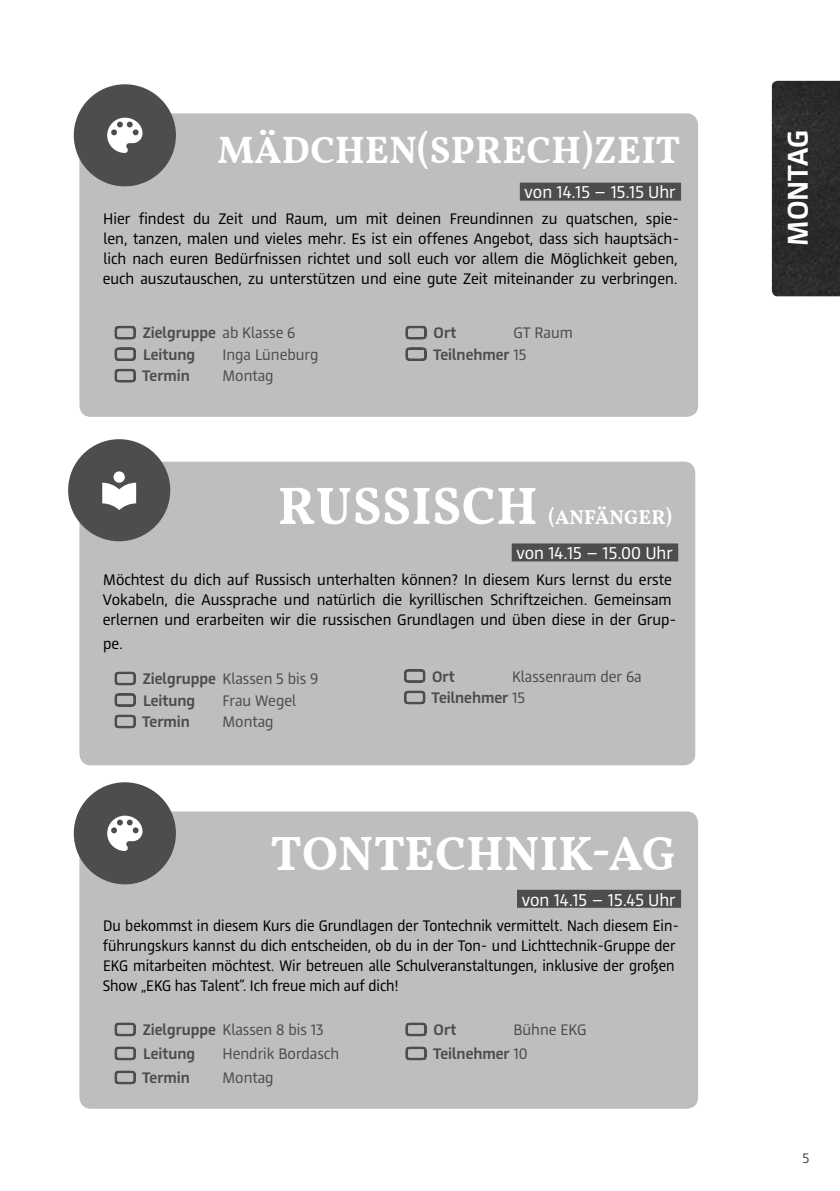
<style>
.page{position:relative;width:840px;height:1191px;background:#fff}
.page>*{position:absolute;margin:0;border:0;box-sizing:border-box;transform-origin:0 0}
.t1{font:600 53px "Vollkorn";letter-spacing:.01em;color:#fff}
.t2{font:600 48px "Vollkorn";letter-spacing:.01em;color:#fff}
.t3{font:600 38px "Vollkorn";letter-spacing:.01em;color:#fff}
.t4{font:700 30px "BER Sans";color:#fff}
.t5{font:600 20px "Vollkorn";letter-spacing:.01em;color:#fff}
.t6{font:18px "BER Sans";color:#fff}
.t7{font:16px/20px "BER Sans";color:#000;text-align:justify}
.t8{font:16px/20px "BER Sans";color:#000;scale:.96 1}
.t9{font:700 16px/21.6px "BER Sans";color:#4d4d4f}
.t10{font:16px/24px "BER Sans";color:#4d4d4f}
.t11{font:14.4px "BER Sans";color:#4d4d4f}
.s1{font-weight:400}
.s2{font-weight:700}
</style>
<div class="page">
<div style="left:771px;top:81px;width:68px;height:215px;background:#2b2b2b"></div>
<div style="left:79px;top:113px;width:618px;height:304px;background:#bcbec0;border-radius:11px"></div>
<div style="left:519px;top:183px;width:161px;height:18px;background:#4d4d4f"></div>
<svg style="left:114px;top:325px;width:22px;height:58px"></svg>
<svg style="left:405px;top:325px;width:22px;height:36px"></svg>
<div style="left:74px;top:84px;width:102px;height:102px;background:#4d4d4f;border-radius:50%"></div>
<svg style="left:107px;top:118px;width:35px;height:35px"></svg>
<div style="left:79px;top:811px;width:618px;height:297px;background:#bcbec0;border-radius:11px"></div>
<div style="left:516px;top:889px;width:164px;height:18px;background:#4d4d4f"></div>
<svg style="left:114px;top:1022px;width:22px;height:15px"></svg>
<svg style="left:114px;top:1046px;width:22px;height:15px"></svg>
<svg style="left:114px;top:1070px;width:22px;height:15px"></svg>
<svg style="left:405px;top:1022px;width:22px;height:15px"></svg>
<svg style="left:405px;top:1046px;width:22px;height:15px"></svg>
<div style="left:79px;top:461px;width:615px;height:304px;background:#bcbec0;border-radius:11px"></div>
<div style="left:511px;top:543px;width:166px;height:18px;background:#4d4d4f"></div>
<svg style="left:114px;top:671px;width:22px;height:58px"></svg>
<svg style="left:404px;top:669px;width:22px;height:36px"></svg>
<div style="left:68px;top:439px;width:102px;height:102px;background:#4d4d4f;border-radius:50%"></div>
<svg style="left:102px;top:471px;width:34px;height:39px"></svg>
<div style="left:74px;top:782px;width:102px;height:102px;background:#4d4d4f;border-radius:50%"></div>
<svg style="left:107px;top:815px;width:35px;height:36px"></svg>
<h3 class="t3" style="left:217px;top:126px;width:464px">MÄDCHEN(SPRECH)ZEIT</h3>
<p class="t6" style="left:524px;top:182px;width:152px">von 14.15 – 15.15 Uhr</p>
<p class="t7" style="left:103px;top:210px;width:578px">Hier findest du Zeit und Raum, um mit deinen Freundinnen zu quatschen, spie&shy;len, tanzen, malen und vieles mehr. Es ist ein offenes Angebot, dass sich hauptsäch&shy;lich nach euren Bedürfnissen richtet und soll euch vor allem die Möglichkeit geben, euch auszutauschen, zu unterstützen und eine gute Zeit miteinander zu verbringen.</p>
<p class="t9" style="left:143px;top:323px;width:154px">Zielgruppe <span class="s1">ab Klasse 6<br></span>Leitung</p>
<p class="t9" style="left:433px;top:323px;width:24px">Ort</p>
<p class="t9" style="left:433px;top:323px;width:141px;text-indent:80px"><span class="s1">GT Raum<br></span>Teilnehmer <span class="s1">15</span></p>
<p class="t10" style="left:222px;top:344px;width:97px">Inga Lüneburg</p>
<p class="t9" style="left:142px;top:366px;width:49px">Termin</p>
<p class="t10" style="left:222px;top:365px;width:53px">Montag</p>
<h1 class="t1" style="left:278px;top:472px;width:221px">RUSSISCH</h1>
<p class="t5" style="left:548px;top:504px;width:125px">(ANFÄNGER)</p>
<p class="t6" style="left:516px;top:543px;width:158px">von 14.15 – 15.00 Uhr</p>
<p class="t7" style="left:103px;top:571px;width:575px;text-align:left">Möchtest du dich auf Russisch unterhalten können? In diesem Kurs lernst du erste<br>Vokabeln, die Aussprache und natürlich die kyrillischen Schriftzeichen. Gemeinsam erlernen und erarbeiten wir die russischen Grundlagen und üben diese in der Grup-</p>
<p class="t7" style="left:103px;top:635px;width:21px">pe.</p>
<p class="t9" style="left:143px;top:669px;width:177px">Zielgruppe <span class="s1">Klassen 5 bis 9<br></span>Leitung</p>
<p class="t10" style="left:431px;top:667px;width:211px;line-height:21.6px;text-indent:80px">Klassenraum der 6a<br><span class="s2">Teilnehmer</span> 15</p>
<p class="t9" style="left:432px;top:666px;width:24px">Ort</p>
<p class="t10" style="left:222px;top:689px;width:75px">Frau Wegel</p>
<p class="t9" style="left:142px;top:712px;width:49px">Termin</p>
<p class="t10" style="left:222px;top:711px;width:53px">Montag</p>
<h2 class="t2" style="left:270px;top:823px;width:406px">TONTECHNIK-AG</h2>
<p class="t6" style="left:521px;top:889px;width:155px">von 14.15 – 15.45 Uhr</p>
<p class="t8" style="left:103px;top:917px;width:601px">Du bekommst in diesem Kurs die Grundlagen der Tontechnik vermittelt. Nach diesem Ein&shy;führungskurs kannst du dich entscheiden, ob du in der Ton- und Lichttechnik-Gruppe der EKG mitarbeiten möchtest. Wir betreuen alle Schulveranstaltungen, inklusive der großen Show „EKG has Talent“. Ich freue mich auf dich!</p>
<p class="t9" style="left:143px;top:1018px;width:182px;line-height:24px">Zielgruppe <span class="s1">Klassen 8 bis 13<br></span>Leitung</p>
<p class="t10" style="left:433px;top:1019px;width:155px;text-indent:80px">Bühne EKG<br><span class="s2">Teilnehmer</span> 10</p>
<p class="t9" style="left:433px;top:1019px;width:24px">Ort</p>
<p class="t10" style="left:222px;top:1043px;width:118px">Hendrik Bordasch</p>
<p class="t9" style="left:142px;top:1067px;width:49px">Termin</p>
<p class="t10" style="left:222px;top:1067px;width:53px">Montag</p>
<h3 class="t4" style="left:780px;top:245px;width:117px;rotate:-90deg">Montag</h3>
<p class="t11" style="left:802px;top:1149px;width:8px">5</p>
</div>
